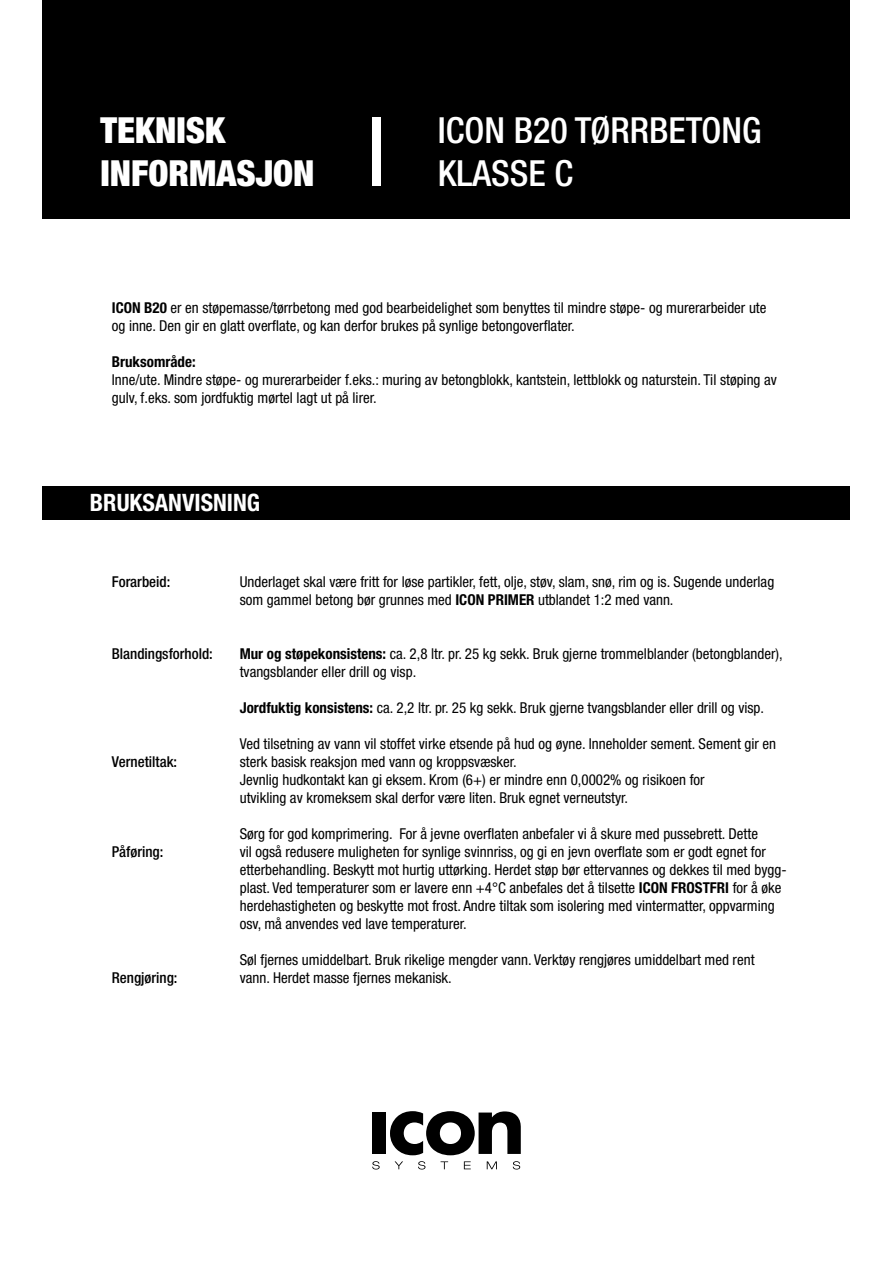
<style>
.page{position:relative;width:893px;height:1263px;background:#fff}
.page>*{position:absolute;margin:0;border:0;box-sizing:border-box;transform-origin:0 0}
.t1{font:500 condensed 36px "Helvetica Neue LT Pro";color:#fff}
.t2{font:900 condensed 36px "Helvetica Neue LT Pro";color:#fff}
.t3{font:700 condensed 24px "Helvetica Neue LT Pro";color:#fff}
.t4{font:condensed 15px/18px "Helvetica Neue LT Pro";color:#000}
.t5{font:500 condensed 15px "Helvetica Neue LT Pro";color:#000}
.t6{font:700 condensed 15px "Helvetica Neue LT Pro";color:#000}
.s1{font-weight:700}
</style>
<div class="page">
<div style="left:43px;top:0;width:807px;height:219px;background:#000"></div>
<div style="left:43px;top:486px;width:807px;height:33px;background:#000"></div>
<div style="left:372px;top:117px;width:8px;height:69px;background:#fff"></div>
<svg style="left:372px;top:1161px;width:148px;height:8px"></svg>
<div style="left:372px;top:1112px;width:14px;height:42px;background:#000"></div>
<svg style="left:390px;top:1111px;width:131px;height:44px"></svg>
<p class="t2" style="left:100px;top:108px;width:126px">TEKNISK</p>
<p class="t2" style="left:100px;top:152px;width:215px">INFORMASJON</p>
<p class="t1" style="left:438px;top:108px;width:325px">ICON B20 TØRRBETONG</p>
<p class="t1" style="left:438px;top:151px;width:137px">KLASSE C</p>
<p class="t4" style="left:112px;top:298px;width:656px"><span class="s1">ICON B20</span> er en støpemasse/tørrbetong med god bearbeidelighet som benyttes til mindre støpe- og murerarbeider ute og inne. Den gir en glatt overflate, og kan derfor brukes på synlige betongoverflater.</p>
<p class="t6" style="left:112px;top:352px;width:85px">Bruksområde:</p>
<p class="t4" style="left:112px;top:370px;width:667px">Inne/ute. Mindre støpe- og murerarbeider f.eks.: muring av betongblokk, kantstein, lettblokk og naturstein. Til støping av gulv, f.eks. som jordfuktig mørtel lagt ut på lirer.</p>
<p class="t3" style="left:90px;top:488px;width:172px">BRUKSANVISNING</p>
<p class="t5" style="left:112px;top:572px;width:60px">Forarbeid:</p>
<p class="t5" style="left:112px;top:644px;width:103px">Blandingsforhold:</p>
<p class="t5" style="left:112px;top:752px;width:67px">Vernetiltak:</p>
<p class="t5" style="left:112px;top:842px;width:53px">Påføring:</p>
<p class="t5" style="left:112px;top:968px;width:67px">Rengjøring:</p>
<p class="t4" style="left:240px;top:572px;width:536px">Underlaget skal være fritt for løse partikler, fett, olje, støv, slam, snø, rim og is. Sugende underlag som gammel betong bør grunnes med <span class="s1">ICON PRIMER</span> utblandet 1:2 med vann.</p>
<p class="t4" style="left:240px;top:644px;width:545px"><span class="s1">Mur og støpekonsistens:</span> ca. 2,8 ltr. pr. 25 kg sekk. Bruk gjerne trommelblander (betongblander), tvangsblander eller drill og visp.</p>
<p class="t4" style="left:240px;top:698px;width:526px"><span class="s1">Jordfuktig konsistens:</span> ca. 2,2 ltr. pr. 25 kg sekk. Bruk gjerne tvangsblander eller drill og visp.</p>
<p class="t4" style="left:240px;top:734px;width:538px">Ved tilsetning av vann vil stoffet virke etsende på hud og øyne. Inneholder sement. Sement gir en sterk basisk reaksjon med vann og kroppsvæsker.</p>
<p class="t4" style="left:240px;top:770px;width:466px">Jevnlig hudkontakt kan gi eksem. Krom (6+) er mindre enn 0,0002% og risikoen for</p>
<p class="t4" style="left:240px;top:788px;width:390px">utvikling av kromeksem skal derfor være liten. Bruk egnet verneutstyr.</p>
<p class="t4" style="left:240px;top:824px;width:548px">Sørg for god komprimering. For å jevne overflaten anbefaler vi å skure med pussebrett. Dette<br>vil også redusere muligheten for synlige svinnriss, og gi en jevn overflate som er godt egnet for etterbehandling. Beskytt mot hurtig uttørking. Herdet støp bør ettervannes og dekkes til med bygg&shy;plast. Ved temperaturer som er lavere enn +4°C anbefales det å tilsette <span class="s1">ICON FROSTFRI</span> for å øke herdehastigheten og beskytte mot frost. Andre tiltak som isolering med vintermatter, oppvarming osv, må anvendes ved lave temperaturer.</p>
<p class="t4" style="left:240px;top:950px;width:516px">Søl fjernes umiddelbart. Bruk rikelige mengder vann. Verktøy rengjøres umiddelbart med rent vann. Herdet masse fjernes mekanisk.</p>
</div>
